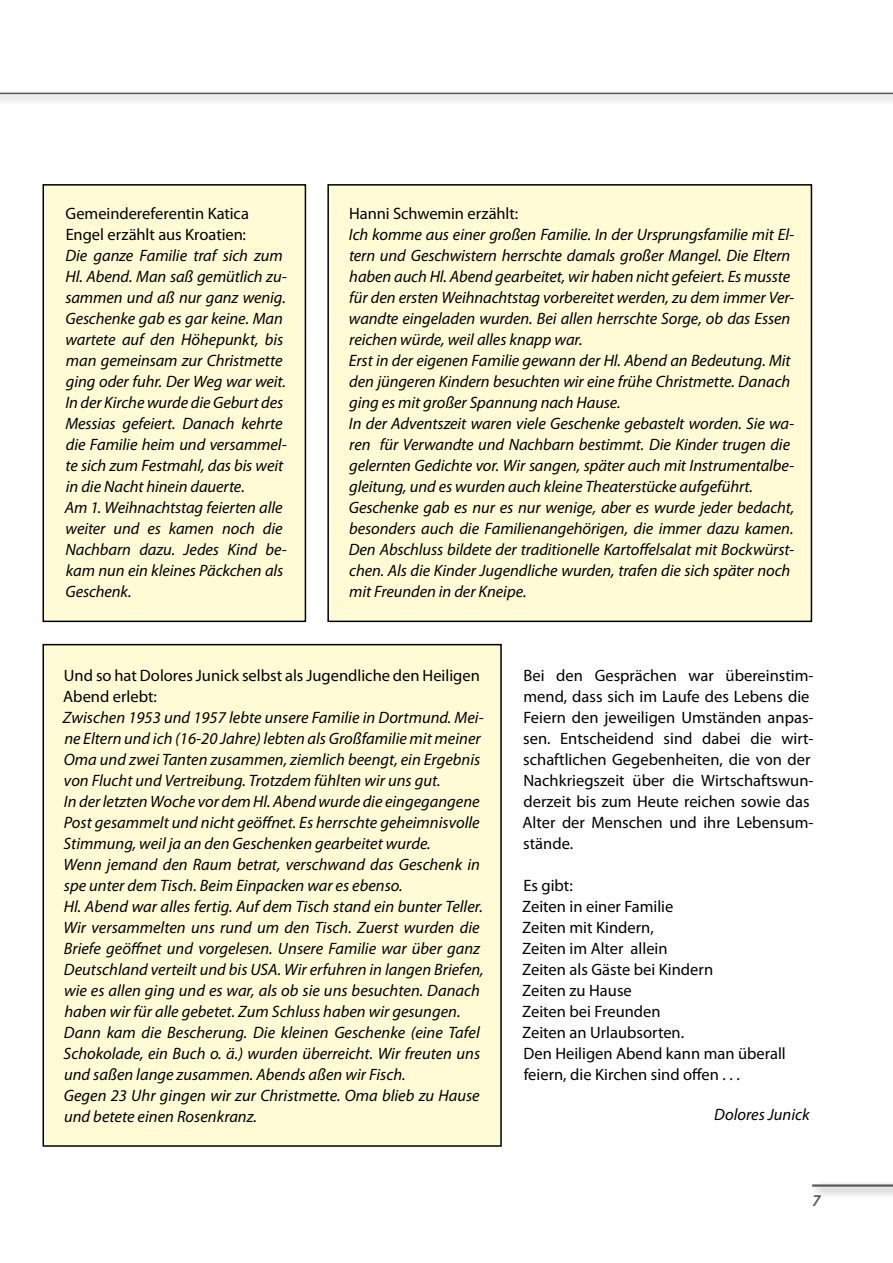
<style>
.page{position:relative;width:893px;height:1263px;background:#fff}
.page>*{position:absolute;margin:0;border:0;box-sizing:border-box;transform-origin:0 0}
.t1{font:italic 16.5px/21px "Myriad Pro";letter-spacing:-.005em;color:#000}
.t2{font:16.5px/21px "Myriad Pro";color:#000}
.t3{font:italic 600 16.5px "Myriad Pro";color:#58595b}
</style>
<div class="page">
<div style="left:809px;top:1180px;width:84px;height:19px;background:#000;opacity:.5"></div>
<hr style="left:812px;top:1184px;width:81px;height:3px;background:#58595b">
<div style="left:43px;top:645px;width:458px;height:501px;background:#fffcd5"></div>
<div style="left:43px;top:644px;width:459px;height:503px;border:2px solid #000"></div>
<div style="left:328px;top:185px;width:483px;height:436px;background:#fffcd5"></div>
<div style="left:327px;top:184px;width:485px;height:438px;border:2px solid #000"></div>
<div style="left:43px;top:185px;width:262px;height:436px;background:#fffcd5"></div>
<div style="left:43px;top:184px;width:263px;height:438px;border:2px solid #000"></div>
<div style="left:0;top:89px;width:893px;height:17px;background:#000;opacity:.5"></div>
<hr style="left:0;top:93px;width:893px;height:1px;background:#58595b">
<p class="t2" style="left:66px;top:203px;width:185px">Gemeindereferentin Katica<br>Engel erzählt aus Kroatien:</p>
<p class="t1" style="left:65px;top:245px;width:224px">Die ganze Familie traf sich zum<br>Hl. Abend. Man saß gemütlich zu&shy;sammen und aß nur ganz wenig.<br>Geschenke gab es gar keine. Man wartete auf den Höhepunkt, bis man gemeinsam zur Christmette ging oder fuhr. Der Weg war weit.<br>In der Kirche wurde die Geburt des<br>Messias gefeiert. Danach kehrte die Familie heim und versammel&shy;te sich zum Festmahl, das bis weit in die Nacht hinein dauerte.<br>Am 1. Weihnachtstag feierten alle weiter und es kamen noch die<br>Nachbarn dazu. Jedes Kind be&shy;kam nun ein kleines Päckchen als<br>Geschenk.</p>
<p class="t2" style="left:349px;top:203px;width:171px">Hanni Schwemin erzählt:</p>
<p class="t1" style="left:349px;top:224px;width:447px">Ich komme aus einer großen Familie. In der Ursprungsfamilie mit El&shy;tern und Geschwistern herrschte damals großer Mangel. Die Eltern haben auch Hl. Abend gearbeitet, wir haben nicht gefeiert. Es musste für den ersten Weihnachtstag vorbereitet werden, zu dem immer Ver&shy;wandte eingeladen wurden. Bei allen herrschte Sorge, ob das Essen reichen würde, weil alles knapp war.<br>Erst in der eigenen Familie gewann der Hl. Abend an Bedeutung. Mit den jüngeren Kindern besuchten wir eine frühe Christmette. Danach ging es mit großer Spannung nach Hause.<br>In der Adventszeit waren viele Geschenke gebastelt worden. Sie wa&shy;ren für Verwandte und Nachbarn bestimmt. Die Kinder trugen die gelernten Gedichte vor. Wir sangen, später auch mit Instrumentalbe&shy;gleitung, und es wurden auch kleine Theaterstücke aufgeführt.<br>Geschenke gab es nur es nur wenige, aber es wurde jeder bedacht, besonders auch die Familienangehörigen, die immer dazu kamen.<br>Den Abschluss bildete der traditionelle Kartoffelsalat mit Bockwürst&shy;chen. Als die Kinder Jugendliche wurden, trafen die sich später noch mit Freunden in der Kneipe.</p>
<p class="t2" style="left:63px;top:665px;width:418px">Und so hat Dolores Junick selbst als Jugendliche den Heiligen<br>Abend erlebt:</p>
<p class="t1" style="left:63px;top:707px;width:422px">Zwischen 1953 und 1957 lebte unsere Familie in Dortmund. Mei&shy;ne Eltern und ich (16-20 Jahre) lebten als Großfamilie mit meiner Oma und zwei Tanten zusammen, ziemlich beengt, ein Ergebnis von Flucht und Vertreibung. Trotzdem fühlten wir uns gut.<br>In der letzten Woche vor dem Hl. Abend wurde die eingegangene Post gesammelt und nicht geöffnet. Es herrschte geheimnisvolle Stimmung, weil ja an den Geschenken gearbeitet wurde.<br>Wenn jemand den Raum betrat, verschwand das Geschenk in spe unter dem Tisch. Beim Einpacken war es ebenso.<br>Hl. Abend war alles fertig. Auf dem Tisch stand ein bunter Teller.<br>Wir versammelten uns rund um den Tisch. Zuerst wurden die Briefe geöffnet und vorgelesen. Unsere Familie war über ganz Deutschland verteilt und bis USA. Wir erfuhren in langen Briefen, wie es allen ging und es war, als ob sie uns besuchten. Danach haben wir für alle gebetet. Zum Schluss haben wir gesungen.<br>Dann kam die Bescherung. Die kleinen Geschenke (eine Tafel Schokolade, ein Buch o. ä.) wurden überreicht. Wir freuten uns und saßen lange zusammen. Abends aßen wir Fisch.<br>Gegen 23 Uhr gingen wir zur Christmette. Oma blieb zu Hause und betete einen Rosenkranz.</p>
<p class="t2" style="left:522px;top:665px;width:293px">Bei den Gesprächen war übereinstim&shy;mend, dass sich im Laufe des Lebens die Feiern den jeweiligen Umständen anpas&shy;sen. Entscheidend sind dabei die wirt&shy;schaftlichen Gegebenheiten, die von der Nachkriegszeit über die Wirtschaftswun&shy;derzeit bis zum Heute reichen sowie das Alter der Menschen und ihre Lebensum&shy;stände.</p>
<p class="t2" style="left:522px;top:875px;width:265px">Es gibt:<br>Zeiten in einer Familie<br>Zeiten mit Kindern,<br>Zeiten im Alter allein<br>Zeiten als Gäste bei Kindern<br>Zeiten zu Hause<br>Zeiten bei Freunden<br>Zeiten an Urlaubsorten.<br>Den Heiligen Abend kann man überall feiern, die Kirchen sind offen . . .</p>
<p class="t1" style="left:714px;top:1103px;width:97px">Dolores Junick</p>
<p class="t3" style="left:812px;top:1190px;width:10px">7</p>
</div>
